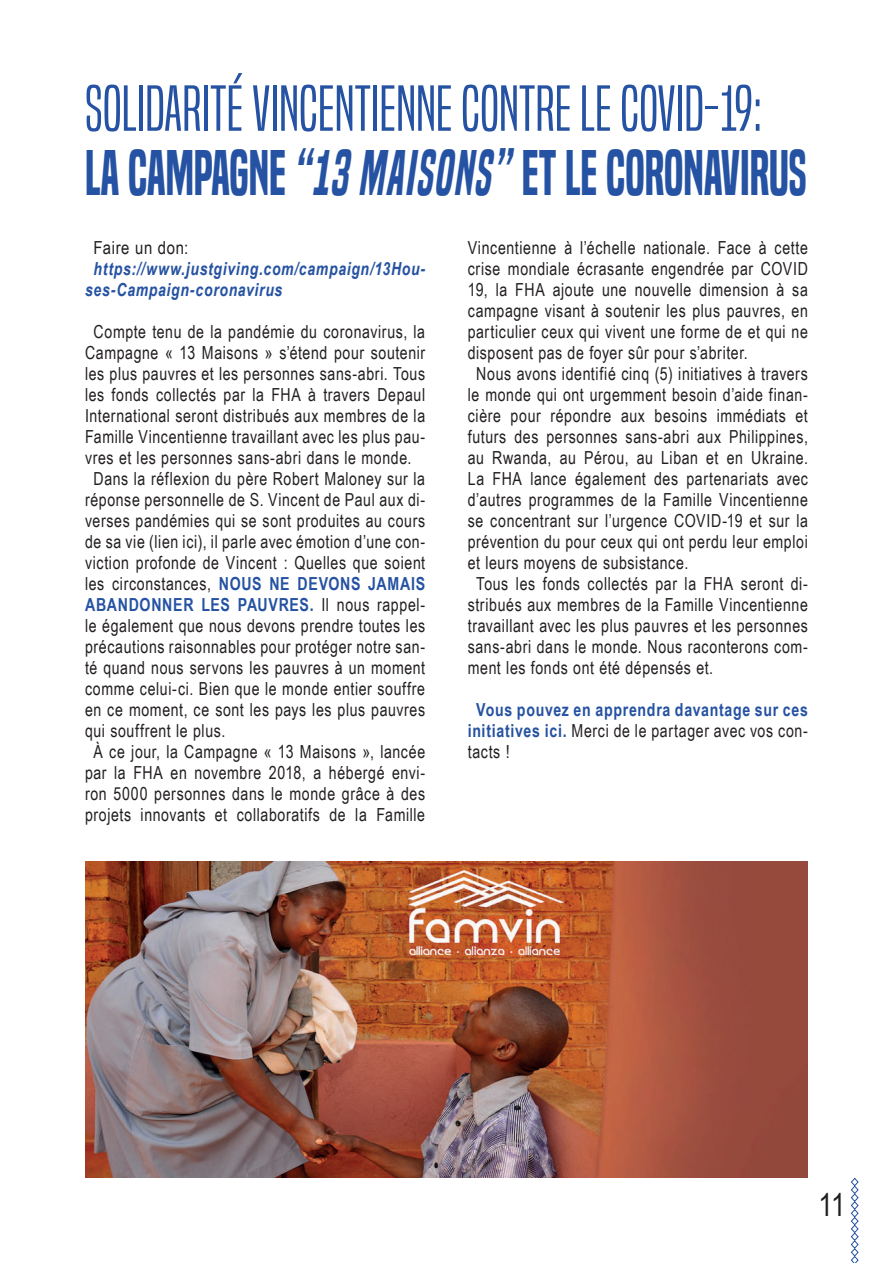
<style>
.page{position:relative;width:893px;height:1263px;background:#fff}
.page>*{position:absolute;margin:0;border:0;box-sizing:border-box;transform-origin:0 0}
.t1{font:60px "Built Titling Lt";color:#2552a2;scale:1.15 1}
.t2{font:60px "Built Titling Sb";color:#2552a2;scale:.82 1}
.t3{font:31.5px "Arial Narrow";color:#231f20}
.t4{font:18px "Arial Narrow";letter-spacing:.035em;color:#231f20;scale:.96 1}
.t5{font:700 18px/21px "Arial Narrow";letter-spacing:.04em;color:#2552a2;text-align:justify;scale:.96 1}
.t6{font:italic 700 18px/21px "Arial Narrow";letter-spacing:.04em;color:#2552a2;scale:.95 1}
.t7{font:18px "Arial Narrow";letter-spacing:.035em;color:#231f20}
.s1{font-style:italic}
.s2{font-weight:400;color:#231f20}
</style>
<div class="page">
<svg style="left:850px;top:1177px;width:9px;height:86px"></svg>
<img style="left:85px;top:861px;width:723px;height:317px">
<h1 class="t1" style="left:85px;top:73px;width:590px">SOLIDARITÉ VINCENTIENNE CONTRE LE COVID-19:</h1>
<h1 class="t2" style="left:85px;top:138px;width:882px">LA CAMPAGNE <span class="s1">“13 MAISONS”</span> ET LE CORONAVIRUS</h1>
<p class="t7" style="left:94px;top:234px;width:96px">Faire un don:</p>
<p class="t6" style="left:85px;top:257px;width:360px;text-indent:9px">https://www.justgiving.com/campaign/13Hou&shy;ses-Campaign-coronavirus</p>
<p class="t4" style="left:94px;top:318px;width:347px">Compte tenu de la pandémie du coronavirus, la</p>
<p class="t4" style="left:85px;top:339px;width:356px">Campagne « 13 Maisons » s’étend pour soutenir</p>
<p class="t4" style="left:85px;top:360px;width:356px">les plus pauvres et les personnes sans-abri. Tous</p>
<p class="t4" style="left:85px;top:381px;width:356px">les fonds collectés par la FHA à travers Depaul</p>
<p class="t4" style="left:85px;top:402px;width:356px">International seront distribués aux membres de la</p>
<p class="t4" style="left:85px;top:423px;width:356px">Famille Vincentienne travaillant avec les plus pau-</p>
<p class="t4" style="left:85px;top:444px;width:342px">vres et les personnes sans-abri dans le monde.</p>
<p class="t4" style="left:94px;top:465px;width:347px">Dans la réflexion du père Robert Maloney sur la</p>
<p class="t4" style="left:85px;top:486px;width:356px">réponse personnelle de S. Vincent de Paul aux di-</p>
<p class="t4" style="left:85px;top:507px;width:356px">verses pandémies qui se sont produites au cours</p>
<p class="t4" style="left:85px;top:528px;width:356px">de sa vie (lien ici), il parle avec émotion d’une con-</p>
<p class="t4" style="left:85px;top:549px;width:356px">viction profonde de Vincent : Quelles que soient</p>
<p class="t5" style="left:85px;top:572px;width:356px"><span class="s2">les circonstances,</span> NOUS NE DEVONS JAMAIS</p>
<p class="t5" style="left:85px;top:593px;width:356px">ABANDONNER LES PAUVRES. <span class="s2">Il nous rappel-</span></p>
<p class="t4" style="left:85px;top:612px;width:356px">le également que nous devons prendre toutes les</p>
<p class="t4" style="left:85px;top:633px;width:356px">précautions raisonnables pour protéger notre san-</p>
<p class="t4" style="left:85px;top:654px;width:356px">té quand nous servons les pauvres à un moment</p>
<p class="t4" style="left:85px;top:675px;width:356px">comme celui-ci. Bien que le monde entier souffre</p>
<p class="t4" style="left:85px;top:696px;width:356px">en ce moment, ce sont les pays les plus pauvres</p>
<p class="t4" style="left:85px;top:717px;width:148px">qui souffrent le plus.</p>
<p class="t4" style="left:94px;top:738px;width:347px">À ce jour, la Campagne « 13 Maisons », lancée</p>
<p class="t4" style="left:85px;top:759px;width:356px">par la FHA en novembre 2018, a hébergé envi-</p>
<p class="t4" style="left:85px;top:780px;width:356px">ron 5000 personnes dans le monde grâce à des</p>
<p class="t4" style="left:85px;top:801px;width:356px">projets innovants et collaboratifs de la Famille</p>
<p class="t4" style="left:468px;top:234px;width:356px">Vincentienne à l’échelle nationale. Face à cette</p>
<p class="t4" style="left:468px;top:255px;width:356px">crise mondiale écrasante engendrée par COVID</p>
<p class="t4" style="left:468px;top:276px;width:356px">19, la FHA ajoute une nouvelle dimension à sa</p>
<p class="t4" style="left:468px;top:297px;width:356px">campagne visant à soutenir les plus pauvres, en</p>
<p class="t4" style="left:468px;top:318px;width:356px">particulier ceux qui vivent une forme de et qui ne</p>
<p class="t4" style="left:468px;top:339px;width:293px">disposent pas de foyer sûr pour s’abriter.</p>
<p class="t4" style="left:476px;top:360px;width:347px">Nous avons identifié cinq (5) initiatives à travers</p>
<p class="t4" style="left:468px;top:381px;width:356px">le monde qui ont urgemment besoin d’aide finan-</p>
<p class="t4" style="left:468px;top:402px;width:356px">cière pour répondre aux besoins immédiats et</p>
<p class="t4" style="left:468px;top:423px;width:356px">futurs des personnes sans-abri aux Philippines,</p>
<p class="t4" style="left:468px;top:444px;width:356px">au Rwanda, au Pérou, au Liban et en Ukraine.</p>
<p class="t4" style="left:468px;top:465px;width:356px">La FHA lance également des partenariats avec</p>
<p class="t4" style="left:468px;top:486px;width:356px">d’autres programmes de la Famille Vincentienne</p>
<p class="t4" style="left:468px;top:507px;width:356px">se concentrant sur l’urgence COVID-19 et sur la</p>
<p class="t4" style="left:468px;top:528px;width:356px">prévention du pour ceux qui ont perdu leur emploi</p>
<p class="t4" style="left:468px;top:549px;width:231px">et leurs moyens de subsistance.</p>
<p class="t4" style="left:476px;top:570px;width:347px">Tous les fonds collectés par la FHA seront di-</p>
<p class="t4" style="left:468px;top:591px;width:356px">stribués aux membres de la Famille Vincentienne</p>
<p class="t4" style="left:468px;top:612px;width:356px">travaillant avec les plus pauvres et les personnes</p>
<p class="t4" style="left:468px;top:633px;width:356px">sans-abri dans le monde. Nous raconterons com-</p>
<p class="t4" style="left:468px;top:654px;width:257px">ment les fonds ont été dépensés et.</p>
<p class="t5" style="left:468px;top:698px;width:356px;text-indent:9px">Vous pouvez en apprendra davantage sur ces initiatives ici. <span class="s2">Merci de le partager avec vos con&shy;tacts !</span></p>
<h2 class="t3" style="left:818px;top:1181px;width:28px">11</h2>
</div>
